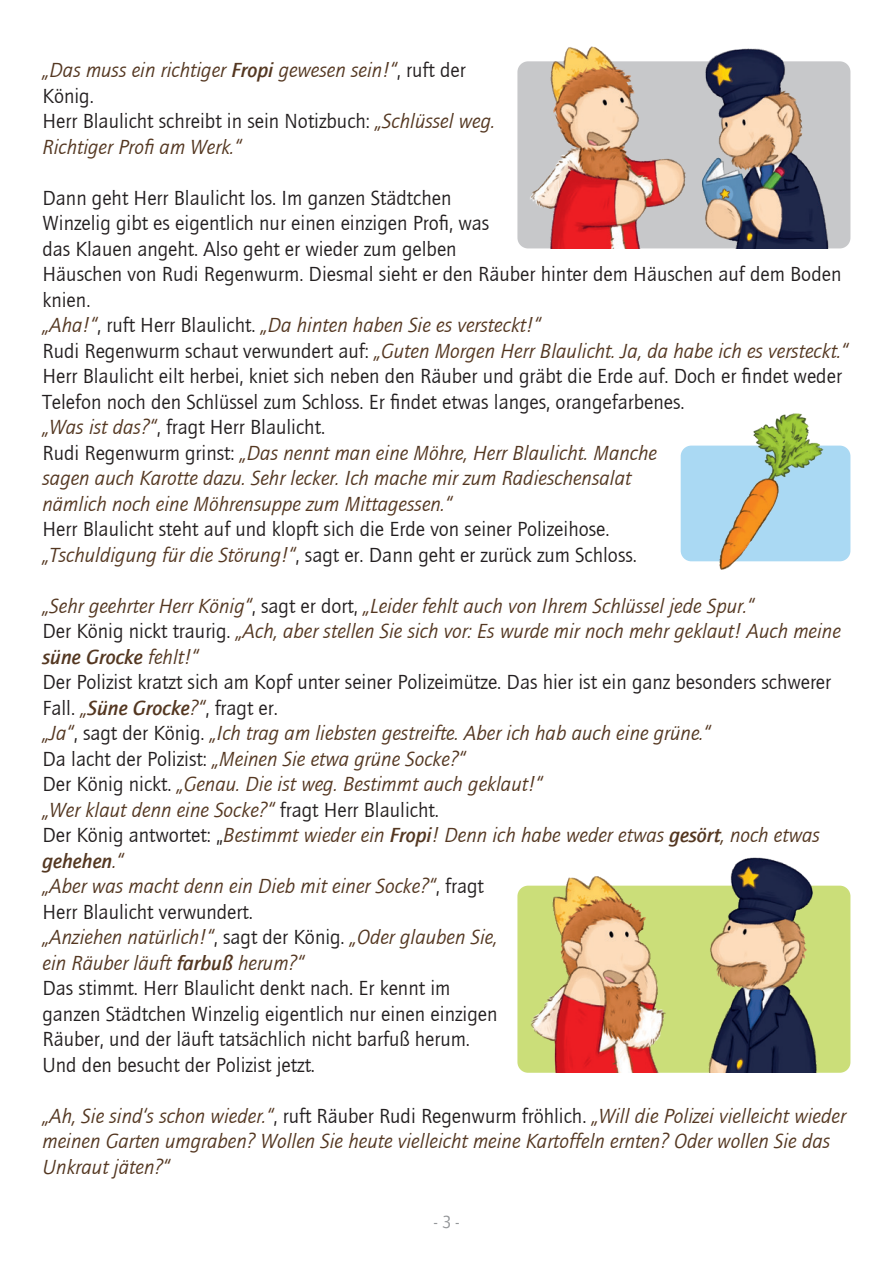
<style>
.page{position:relative;width:893px;height:1263px;background:#fff}
.page>*{position:absolute;margin:0;border:0;box-sizing:border-box;transform-origin:0 0}
.t1{font:italic 21px/25.5px "Quay Itc T";color:#543721}
.t2{font:21px/25.5px "Quay Itc T";color:#231f20}
.t3{font:18px "Quay Itc T";color:#939598}
.s1{font-weight:700}
.s2{font-style:normal;color:#231f20}
.s3{font-style:italic;color:#543721}
.s4{font-weight:700;font-style:italic;color:#543721}
</style>
<div class="page">
<div style="left:517px;top:61px;width:333px;height:187px;background:#c7c8ca;border-radius:11px"></div>
<div style="left:517px;top:886px;width:333px;height:187px;background:#cbde79;border-radius:11px"></div>
<img style="left:529px;top:46px;width:140px;height:202px">
<img style="left:517px;top:876px;width:152px;height:197px">
<img style="left:669px;top:48px;width:170px;height:200px">
<img style="left:669px;top:857px;width:162px;height:216px">
<div style="left:681px;top:446px;width:169px;height:115px;background:#aad9f3;border-radius:11px"></div>
<img style="left:700px;top:413px;width:131px;height:157px">
<p class="t1" style="left:43px;top:57px;width:425px">„Das muss ein richtiger <span class="s1">Fropi</span> gewesen sein!“<span class="s2">, ruft der<br>König.</span></p>
<p class="t2" style="left:43px;top:108px;width:454px">Herr Blaulicht schreibt in sein Notizbuch: <span class="s3">„Schlüssel weg.<br>Richtiger Profi am Werk.“</span></p>
<p class="t2" style="left:43px;top:185px;width:800px">Dann geht Herr Blaulicht los. Im ganzen Städtchen<br>Winzelig gibt es eigentlich nur einen einzigen Profi, was<br>das Klauen angeht. Also geht er wieder zum gelben<br>Häuschen von Rudi Regenwurm. Diesmal sieht er den Räuber hinter dem Häuschen auf dem Boden knien.</p>
<p class="t1" style="left:43px;top:312px;width:500px">„Aha!“<span class="s2">, ruft Herr Blaulicht.</span> „Da hinten haben Sie es versteckt!“</p>
<p class="t1" style="left:43px;top:338px;width:807px"><span class="s2">Rudi Regenwurm schaut verwundert auf:</span> „Guten Morgen Herr Blaulicht. Ja, da habe ich es versteckt.“</p>
<p class="t2" style="left:43px;top:363px;width:801px">Herr Blaulicht eilt herbei, kniet sich neben den Räuber und gräbt die Erde auf. Doch er findet weder<br>Telefon noch den Schlüssel zum Schloss. Er findet etwas langes, orangefarbenes.</p>
<p class="t2" style="left:43px;top:414px;width:284px"><span class="s3">„Was ist das?“</span>, fragt Herr Blaulicht.</p>
<p class="t1" style="left:43px;top:440px;width:616px"><span class="s2">Rudi Regenwurm grinst:</span> „Das nennt man eine Möhre, Herr Blaulicht. Manche sagen auch Karotte dazu. Sehr lecker. Ich mache mir zum Radieschensalat nämlich noch eine Möhrensuppe zum Mittagessen.“</p>
<p class="t2" style="left:43px;top:516px;width:596px">Herr Blaulicht steht auf und klopft sich die Erde von seiner Polizeihose. <span class="s3">„Tschuldigung für die Störung!“</span>, sagt er. Dann geht er zurück zum Schloss.</p>
<p class="t1" style="left:43px;top:593px;width:713px">„Sehr geehrter Herr König“<span class="s2">, sagt er dort,</span> „Leider fehlt auch von Ihrem Schlüssel jede Spur.“</p>
<p class="t1" style="left:43px;top:618px;width:800px"><span class="s2">Der König nickt traurig.</span> „Ach, aber stellen Sie sich vor: Es wurde mir noch mehr geklaut! Auch meine <span class="s1">süne Grocke</span> fehlt!“</p>
<p class="t2" style="left:43px;top:669px;width:790px">Der Polizist kratzt sich am Kopf unter seiner Polizeimütze. Das hier ist ein ganz besonders schwerer<br>Fall. <span class="s3">„</span><span class="s4">Süne Grocke</span><span class="s3">?“</span>, fragt er.</p>
<p class="t1" style="left:43px;top:720px;width:670px">„Ja“<span class="s2">, sagt der König.</span> „Ich trag am liebsten gestreifte. Aber ich hab auch eine grüne.“</p>
<p class="t1" style="left:43px;top:746px;width:425px"><span class="s2">Da lacht der Polizist:</span> „Meinen Sie etwa grüne Socke?“</p>
<p class="t1" style="left:43px;top:771px;width:502px"><span class="s2">Der König nickt.</span> „Genau. Die ist weg. Bestimmt auch geklaut!“</p>
<p class="t1" style="left:43px;top:797px;width:398px">„Wer klaut denn eine Socke?“ <span class="s2">fragt Herr Blaulicht.</span></p>
<p class="t1" style="left:43px;top:822px;width:779px"><span class="s2">Der König antwortet: „</span>Bestimmt wieder ein <span class="s1">Fropi</span>! Denn ich habe weder etwas <span class="s1">gesört</span>, noch etwas <span class="s1">gehehen</span>.“</p>
<p class="t1" style="left:43px;top:873px;width:443px">„Aber was macht denn ein Dieb mit einer Socke?“<span class="s2">, fragt<br>Herr Blaulicht verwundert.</span></p>
<p class="t1" style="left:43px;top:924px;width:456px">„Anziehen natürlich!“<span class="s2">, sagt der König.</span> „Oder glauben Sie, ein Räuber läuft <span class="s1">farbuß</span> herum?“</p>
<p class="t2" style="left:43px;top:975px;width:456px">Das stimmt. Herr Blaulicht denkt nach. Er kennt im ganzen Städtchen Winzelig eigentlich nur einen einzigen<br>Räuber, und der läuft tatsächlich nicht barfuß herum.</p>
<p class="t2" style="left:43px;top:1052px;width:274px">Und den besucht der Polizist jetzt.</p>
<p class="t1" style="left:43px;top:1103px;width:805px">„Ah, Sie sind‘s schon wieder.“<span class="s2">, ruft Räuber Rudi Regenwurm fröhlich.</span> „Will die Polizei vielleicht wieder meinen Garten umgraben? Wollen Sie heute vielleicht meine Kartoffeln ernten? Oder wollen Sie das<br>Unkraut jäten?“</p>
<p class="t3" style="left:434px;top:1211px;width:26px">- 3 -</p>
</div>
